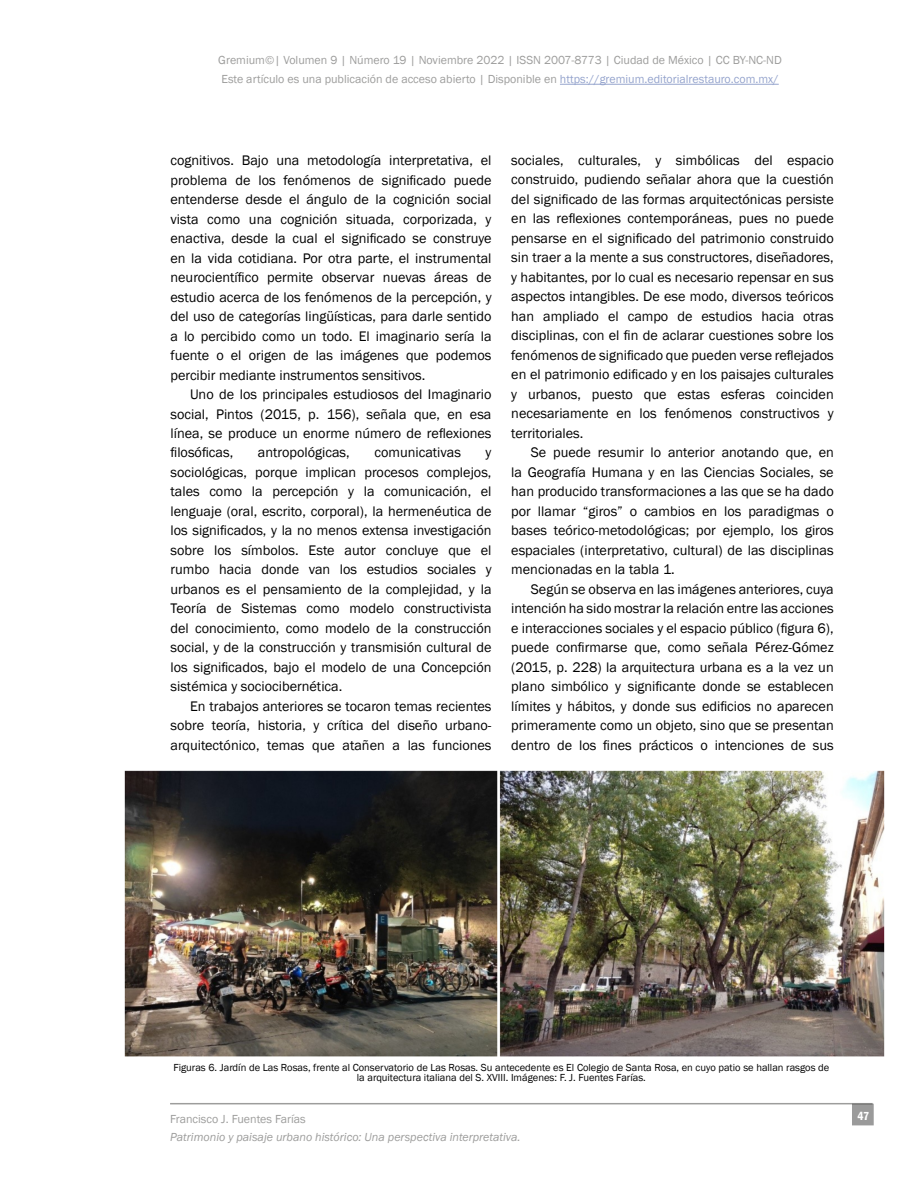
<style>
.page{position:relative;width:918px;height:1188px;background:#fff}
.page>*{position:absolute;margin:0;border:0;box-sizing:border-box;transform-origin:0 0}
.t1{font:14.25px/19.5px "Franklin Gothic";color:#000;text-align:justify}
.t2{font:12px/19.5px "Franklin Gothic";color:#9d9d9c}
.t3{font:italic 12px "Franklin Gothic";color:#9d9d9c}
.t4{font:600 condensed 12px "Franklin Gothic";color:#fff}
.t5{font:10.5px/10.5px "Franklin Gothic";color:#000;text-align:center}
.s1{color:#95a4cd}
</style>
<div class="page">
<hr style="left:560px;top:84px;width:219px;height:1px;background:#95a4cd">
<hr style="left:170px;top:1103px;width:703px;height:1px;background:#9d9d9c">
<div style="left:853px;top:1104px;width:20px;height:21px;background:#9a9a9a"></div>
<img style="left:124px;top:770px;width:761px;height:287px">
<p class="t2" style="left:218px;top:50px;width:565px">Gremium©| Volumen 9 | Número 19 | Noviembre 2022 | ISSN 2007-8773 | Ciudad de México | CC BY-NC-ND<br>Este artículo es una publicación de acceso abierto | Disponible en <span class="s1">https://gremium.editorialrestauro.com.mx/</span></p>
<p class="t1" style="left:171px;top:151px;width:323px">cognitivos. Bajo una metodología interpretativa, el problema de los fenómenos de significado puede entenderse desde el ángulo de la cognición social vista como una cognición situada, corporizada, y enactiva, desde la cual el significado se construye en la vida cotidiana. Por otra parte, el instrumental neurocientífico permite observar nuevas áreas de estudio acerca de los fenómenos de la percepción, y del uso de categorías lingüísticas, para darle sentido a lo percibido como un todo. El imaginario sería la fuente o el origen de las imágenes que podemos percibir mediante instrumentos sensitivos.</p>
<p class="t1" style="left:171px;top:385px;width:323px;text-indent:20px">Uno de los principales estudiosos del Imaginario social, Pintos (2015, p. 156), señala que, en esa línea, se produce un enorme número de reflexiones filosóficas,</p>
<p class="t1" style="left:258px;top:443px;width:93px">antropológicas,</p>
<p class="t1" style="left:374px;top:443px;width:88px">comunicativas</p>
<p class="t1" style="left:171px;top:443px;width:323px;text-indent:315px">y sociológicas, porque implican procesos complejos, tales como la percepción y la comunicación, el lenguaje (oral, escrito, corporal), la hermenéutica de los significados, y la no menos extensa investigación sobre los símbolos. Este autor concluye que el rumbo hacia donde van los estudios sociales y urbanos es el pensamiento de la complejidad, y la Teoría de Sistemas como modelo constructivista del conocimiento, como modelo de la construcción social, y de la construcción y transmisión cultural de los significados, bajo el modelo de una Concepción sistémica y sociocibernética.</p>
<p class="t1" style="left:171px;top:697px;width:323px;text-indent:20px">En trabajos anteriores se tocaron temas recientes sobre teoría, historia, y crítica del diseño urbano&shy;arquitectónico, temas que atañen a las funciones</p>
<p class="t1" style="left:511px;top:151px;width:324px">sociales, culturales, y simbólicas del espacio construido, pudiendo señalar ahora que la cuestión del significado de las formas arquitectónicas persiste en las reflexiones contemporáneas, pues no puede pensarse en el significado del patrimonio construido sin traer a la mente a sus constructores, diseñadores, y habitantes, por lo cual es necesario repensar en sus aspectos intangibles. De ese modo, diversos teóricos han ampliado el campo de estudios hacia otras disciplinas, con el fin de aclarar cuestiones sobre los fenómenos de significado que pueden verse reflejados en el patrimonio edificado y en los paisajes culturales y urbanos, puesto que estas esferas coinciden necesariamente en los fenómenos constructivos y territoriales.</p>
<p class="t1" style="left:511px;top:443px;width:324px;text-indent:20px">Se puede resumir lo anterior anotando que, en la Geografía Humana y en las Ciencias Sociales, se han producido transformaciones a las que se ha dado por llamar “giros” o cambios en los paradigmas o bases teórico-metodológicas; por ejemplo, los giros espaciales (interpretativo, cultural) de las disciplinas mencionadas en la tabla 1.</p>
<p class="t1" style="left:511px;top:580px;width:324px;text-indent:20px">Según se observa en las imágenes anteriores, cuya intención ha sido mostrar la relación entre las acciones e interacciones sociales y el espacio público (figura 6), puede confirmarse que, como señala Pérez-Gómez (2015, p. 228) la arquitectura urbana es a la vez un plano simbólico y significante donde se establecen límites y hábitos, y donde sus edificios no aparecen primeramente como un objeto, sino que se presentan dentro de los fines prácticos o intenciones de sus</p>
<p class="t5" style="left:173px;top:1062px;width:658px">Figuras 6. Jardín de Las Rosas, frente al Conservatorio de Las Rosas. Su antecedente es El Colegio de Santa Rosa, en cuyo patio se hallan rasgos de la arquitectura italiana del S. XVIII. Imágenes: F. J. Fuentes Farías.</p>
<p class="t2" style="left:170px;top:1110px;width:137px">Francisco J. Fuentes Farías</p>
<p class="t3" style="left:170px;top:1130px;width:352px">Patrimonio y paisaje urbano histórico: Una perspectiva interpretativa.</p>
<p class="t4" style="left:858px;top:1108px;width:13px">47</p>
</div>
